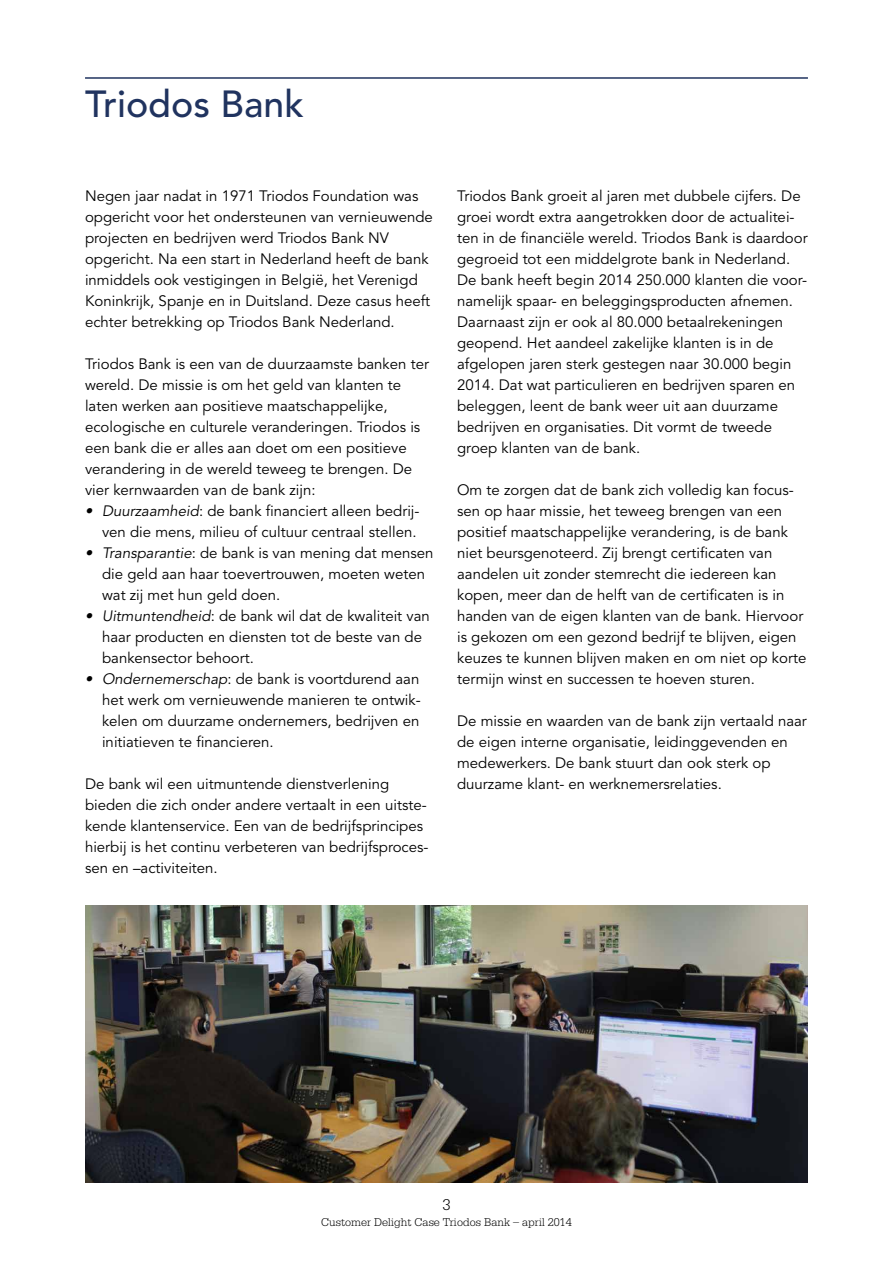
<style>
.page{position:relative;width:893px;height:1263px;background:#fff}
.page>*{position:absolute;margin:0;border:0;box-sizing:border-box;transform-origin:0 0}
.t1{font:500 37.5px "Avenir LT Std";color:#20335f}
.t2{font:300 16.5px "Serifa Std";color:#000}
.t3{font:15px/21px "Avenir LT Std";color:#000}
.t4{font:300 12px "Serifa Std";color:#000}
.s1{font-style:italic}
</style>
<div class="page">
<hr style="left:85px;top:77px;width:723px;height:2px;background:#20335f">
<img style="left:85px;top:906px;width:723px;height:276px">
<h1 class="t1" style="left:85px;top:82px;width:220px">Triodos Bank</h1>
<p class="t3" style="left:85px;top:186px;width:349px">Negen jaar nadat in 1971 Triodos Foundation was opgericht voor het ondersteunen van vernieuwende projecten en bedrijven werd Triodos Bank NV opgericht. Na een start in Nederland heeft de bank inmiddels ook vestigingen in België, het Verenigd Koninkrijk, Spanje en in Duitsland. Deze casus heeft echter betrekking op Triodos Bank Nederland.</p>
<p class="t3" style="left:85px;top:354px;width:345px">Triodos Bank is een van de duurzaamste banken ter wereld. De missie is om het geld van klanten te laten werken aan positieve maatschappelijke, ecologische en culturele veranderingen. Triodos is een bank die er alles aan doet om een positieve verandering in de wereld teweeg te brengen. De vier kernwaarden van de bank zijn:</p>
<p class="t3" style="left:85px;top:501px;width:336px;text-align:right"><span class="s1">• Duurzaamheid</span>: de bank financiert alleen bedrij&shy;ven die mens, milieu of cultuur centraal stellen.</p>
<p class="t3" style="left:102px;top:543px;width:333px;text-indent:-17px"><span class="s1">• Transparantie</span>: de bank is van mening dat mensen die geld aan haar toevertrouwen, moeten weten wat zij met hun geld doen.</p>
<p class="t3" style="left:102px;top:606px;width:329px;text-indent:-17px"><span class="s1">• Uitmuntendheid</span>: de bank wil dat de kwaliteit van haar producten en diensten tot de beste van de bankensector behoort.</p>
<p class="t3" style="left:102px;top:669px;width:320px;text-align:justify;text-indent:-17px"><span class="s1">• Ondernemerschap</span>: de bank is voortdurend aan het werk om vernieuwende manieren te ontwik&shy;kelen om duurzame ondernemers, bedrijven en initiatieven te financieren.</p>
<p class="t3" style="left:85px;top:774px;width:345px">De bank wil een uitmuntende dienstverlening bieden die zich onder andere vertaalt in een uitste&shy;kende klantenservice. Een van de bedrijfsprincipes hierbij is het continu verbeteren van bedrijfsproces&shy;sen en –activiteiten.</p>
<p class="t3" style="left:457px;top:186px;width:352px">Triodos Bank groeit al jaren met dubbele cijfers. De groei wordt extra aangetrokken door de actualitei&shy;ten in de financiële wereld. Triodos Bank is daardoor gegroeid tot een middelgrote bank in Nederland.<br>De bank heeft begin 2014 250.000 klanten die voor&shy;namelijk spaar- en beleggingsproducten afnemen.<br>Daarnaast zijn er ook al 80.000 betaalrekeningen geopend. Het aandeel zakelijke klanten is in de afgelopen jaren sterk gestegen naar 30.000 begin 2014. Dat wat particulieren en bedrijven sparen en beleggen, leent de bank weer uit aan duurzame bedrijven en organisaties. Dit vormt de tweede groep klanten van de bank.</p>
<p class="t3" style="left:457px;top:480px;width:351px">Om te zorgen dat de bank zich volledig kan focus&shy;sen op haar missie, het teweeg brengen van een positief maatschappelijke verandering, is de bank niet beursgenoteerd. Zij brengt certificaten van aandelen uit zonder stemrecht die iedereen kan kopen, meer dan de helft van de certificaten is in handen van de eigen klanten van de bank. Hiervoor is gekozen om een gezond bedrijf te blijven, eigen keuzes te kunnen blijven maken en om niet op korte termijn winst en successen te hoeven sturen.</p>
<p class="t3" style="left:457px;top:711px;width:351px">De missie en waarden van de bank zijn vertaald naar de eigen interne organisatie, leidinggevenden en medewerkers. De bank stuurt dan ook sterk op duurzame klant- en werknemersrelaties.</p>
<p class="t2" style="left:442px;top:1195px;width:10px">3</p>
<p class="t4" style="left:321px;top:1215px;width:252px">Customer Delight Case Triodos Bank – april 2014</p>
</div>
